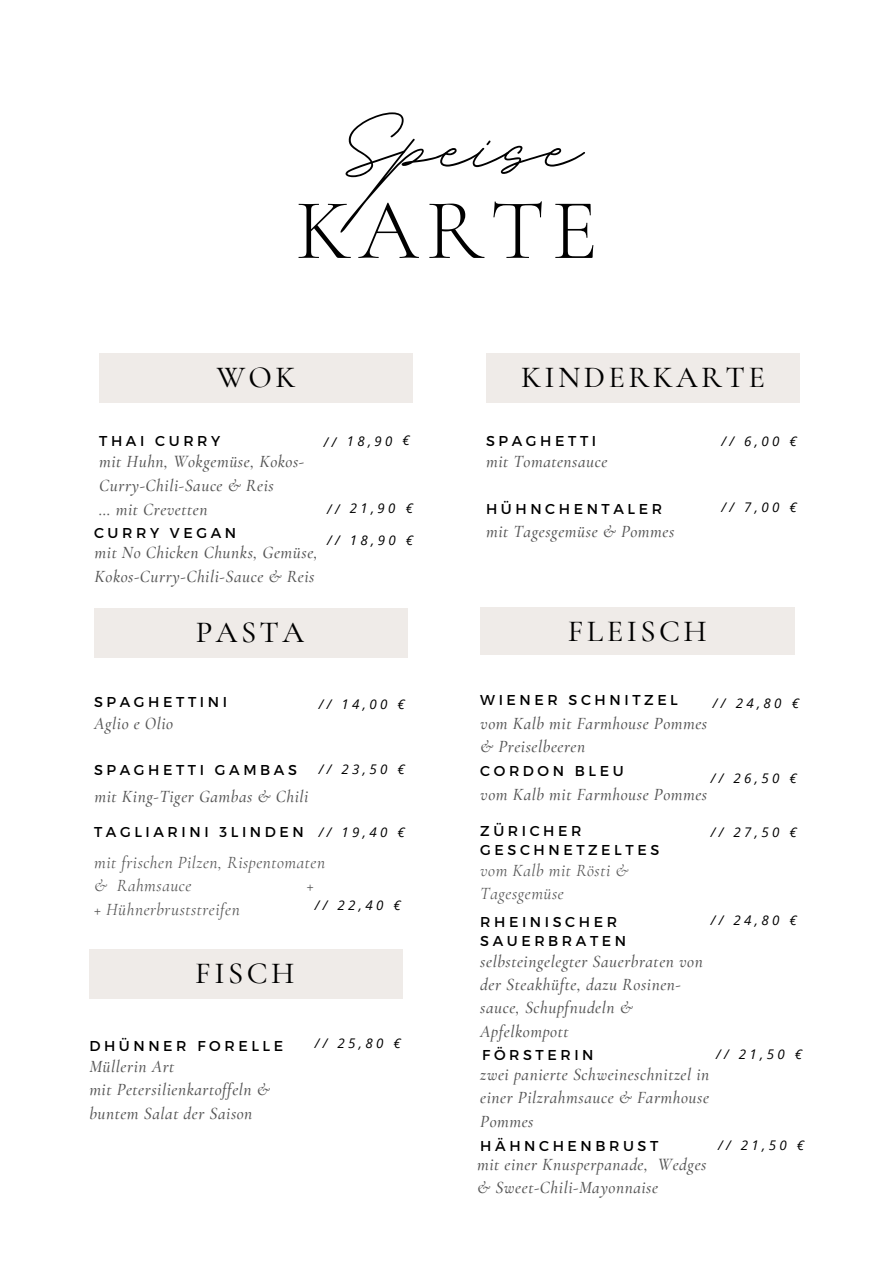
<style>
.page{position:relative;width:893px;height:1264px;background:#fff}
.page>*{position:absolute;margin:0;border:0;box-sizing:border-box;transform-origin:0 0}
.t1{font:162.45px "BD Script";color:#000}
.t2{font:300 86.55px "Cormorant Garamond";letter-spacing:.08em;color:#000}
.t3{font:500 30.6px "Cormorant Garamond";letter-spacing:.11em;color:#000}
.t4{font:italic 500 17.25px/23.4px "Cormorant Garamond";letter-spacing:.03em;color:#545454}
.t5{font:italic 17.25px/23.4px "Cormorant Garamond";letter-spacing:.03em;color:#545454}
.t6{font:14.25px/19.2px "Montserrat";letter-spacing:.25em;color:#000}
.t7{font:italic 13.35px "Open Sans";letter-spacing:.25em;color:#000}
</style>
<div class="page">
<div style="left:99px;top:353px;width:314px;height:49px;background:#efebe8"></div>
<div style="left:94px;top:608px;width:314px;height:50px;background:#efebe8"></div>
<div style="left:486px;top:353px;width:313px;height:49px;background:#efebe8"></div>
<div style="left:480px;top:607px;width:314px;height:48px;background:#efebe8"></div>
<div style="left:89px;top:949px;width:314px;height:49px;background:#efebe8"></div>
<p class="t1" style="left:340px;top:38px;width:241px">Speise</p>
<p class="t2" style="left:295px;top:178px;width:304px">KARTE</p>
<p class="t3" style="left:217px;top:358px;width:80px">WOK</p>
<p class="t7" style="left:323px;top:432px;width:87px;rotate:-1deg">// 18,90 €</p>
<p class="t6" style="left:99px;top:431px;width:123px">THAI CURRY</p>
<p class="t4" style="left:99px;top:450px;width:206px">mit Huhn, Wokgemüse, Kokos-<br>Curry-Chili-Sauce &amp; Reis</p>
<p class="t4" style="left:99px;top:497px;width:110px">... mit Crevetten</p>
<p class="t6" style="left:94px;top:523px;width:143px">CURRY VEGAN</p>
<p class="t4" style="left:95px;top:541px;width:225px">mit No Chicken Chunks, Gemüse,</p>
<p class="t4" style="left:95px;top:564px;width:221px">Kokos-Curry-Chili-Sauce &amp; Reis</p>
<p class="t7" style="left:327px;top:499px;width:87px;rotate:-1deg">// 21,90 €</p>
<p class="t7" style="left:327px;top:531px;width:87px">// 18,90 €</p>
<p class="t3" style="left:196px;top:613px;width:110px">PASTA</p>
<p class="t6" style="left:94px;top:691px;width:134px">SPAGHETTINI</p>
<p class="t4" style="left:94px;top:712px;width:81px">Aglio e Olio</p>
<p class="t6" style="left:94px;top:759px;width:204px">SPAGHETTI GAMBAS</p>
<p class="t4" style="left:95px;top:784px;width:215px">mit King-Tiger Gambas &amp; Chili</p>
<p class="t7" style="left:319px;top:695px;width:87px">// 14,00 €</p>
<p class="t7" style="left:319px;top:759px;width:87px">// 23,50 €</p>
<p class="t6" style="left:94px;top:822px;width:211px">TAGLIARINI 3LINDEN</p>
<p class="t5" style="left:94px;top:850px;width:232px">mit frischen Pilzen, Rispentomaten &amp; Rahmsauce</p>
<p class="t7" style="left:319px;top:823px;width:87px">// 19,40 €</p>
<p class="t5" style="left:307px;top:874px;width:8px">+</p>
<p class="t5" style="left:94px;top:897px;width:147px">+ Hühnerbruststreifen</p>
<p class="t3" style="left:195px;top:954px;width:101px">FISCH</p>
<p class="t7" style="left:315px;top:896px;width:87px">// 22,40 €</p>
<p class="t6" style="left:89px;top:1035px;width:195px">DHÜNNER FORELLE</p>
<p class="t4" style="left:89px;top:1054px;width:86px">Müllerin Art</p>
<p class="t4" style="left:89px;top:1078px;width:182px">mit Petersilienkartoffeln &amp; buntem Salat der Saison</p>
<p class="t7" style="left:315px;top:1033px;width:87px">// 25,80 €</p>
<p class="t3" style="left:521px;top:358px;width:245px">KINDERKARTE</p>
<p class="t6" style="left:486px;top:431px;width:112px">SPAGHETTI</p>
<p class="t4" style="left:486px;top:450px;width:123px">mit Tomatensauce</p>
<p class="t6" style="left:486px;top:498px;width:177px">HÜHNCHENTALER</p>
<p class="t4" style="left:486px;top:519px;width:190px">mit Tagesgemüse &amp; Pommes</p>
<p class="t7" style="left:721px;top:432px;width:77px">// 6,00 €</p>
<p class="t7" style="left:721px;top:498px;width:77px">// 7,00 €</p>
<p class="t3" style="left:567px;top:612px;width:140px">FLEISCH</p>
<p class="t6" style="left:480px;top:690px;width:199px">WIENER SCHNITZEL</p>
<p class="t4" style="left:480px;top:711px;width:228px">vom Kalb mit Farmhouse Pommes &amp; Preiselbeeren</p>
<p class="t7" style="left:713px;top:693px;width:87px">// 24,80 €</p>
<p class="t6" style="left:480px;top:761px;width:145px">CORDON BLEU</p>
<p class="t4" style="left:480px;top:783px;width:228px">vom Kalb mit Farmhouse Pommes</p>
<p class="t7" style="left:710px;top:768px;width:87px">// 26,50 €</p>
<p class="t6" style="left:480px;top:820px;width:180px">ZÜRICHER<br>GESCHNETZELTES</p>
<p class="t5" style="left:480px;top:858px;width:150px">vom Kalb mit Rösti &amp;<br>Tagesgemüse</p>
<p class="t7" style="left:710px;top:823px;width:87px">// 27,50 €</p>
<p class="t6" style="left:480px;top:911px;width:147px">RHEINISCHER<br>SAUERBRATEN</p>
<p class="t7" style="left:710px;top:911px;width:87px">// 24,80 €</p>
<p class="t4" style="left:480px;top:949px;width:224px">selbsteingelegter Sauerbraten von der Steakhüfte, dazu Rosinen&shy;sauce, Schupfnudeln &amp;<br>Apfelkompott</p>
<p class="t6" style="left:482px;top:1044px;width:113px">FÖRSTERIN</p>
<p class="t4" style="left:480px;top:1062px;width:230px;text-align:justify">zwei panierte Schweineschnitzel in einer Pilzrahmsauce &amp; Farmhouse Pommes</p>
<p class="t4" style="left:477px;top:1152px;width:231px">mit einer Knusperpanade, Wedges &amp; Sweet-Chili-Mayonnaise</p>
<p class="t7" style="left:716px;top:1044px;width:87px">// 21,50 €</p>
<p class="t6" style="left:480px;top:1135px;width:179px">HÄHNCHENBRUST</p>
<p class="t7" style="left:718px;top:1135px;width:87px">// 21,50 €</p>
</div>
